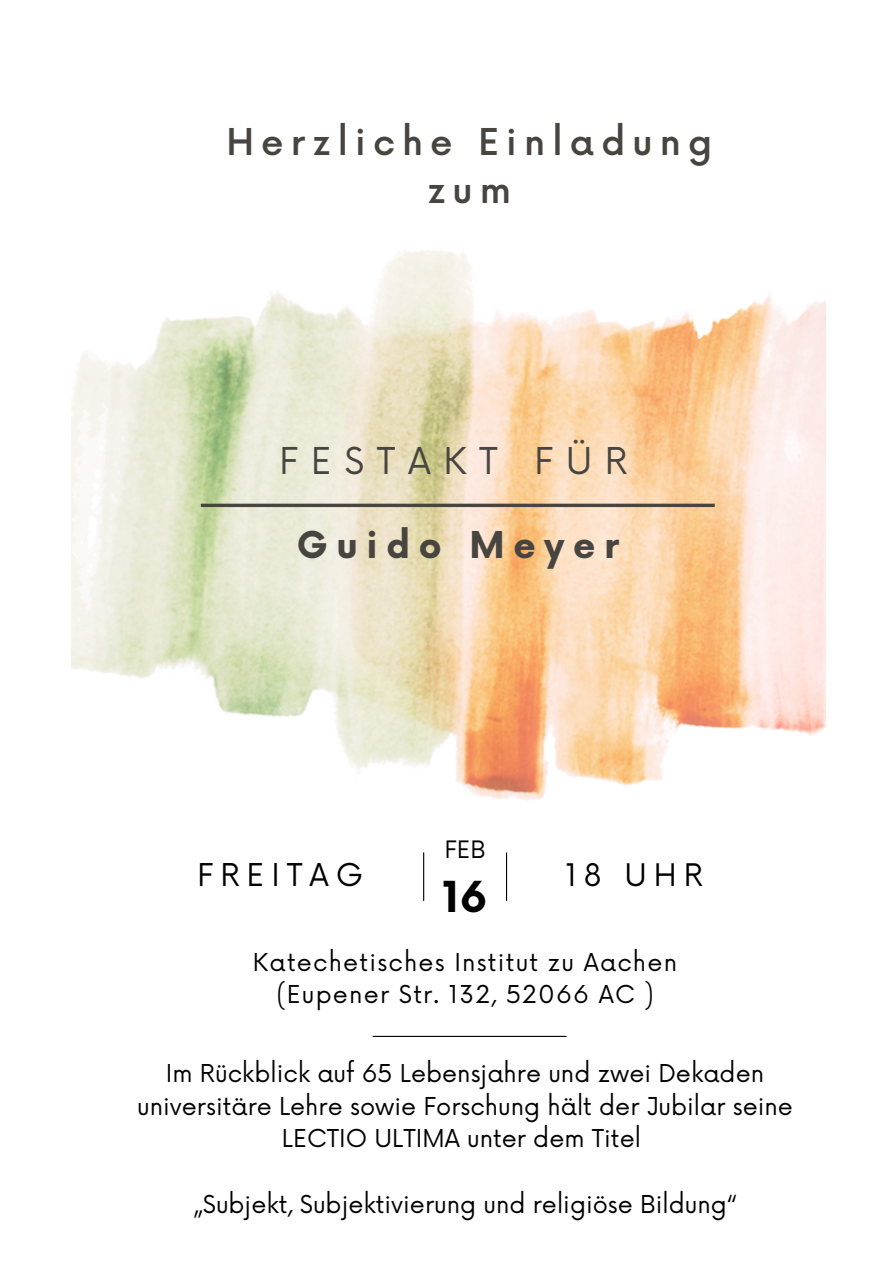
<style>
.page{position:relative;width:894px;height:1264px;background:#fff}
.page>*{position:absolute;margin:0;border:0;box-sizing:border-box;transform-origin:0 0}
.t1{font:700 41.55px "Now";color:#000}
.t2{font:500 36px/48.4px "Now";letter-spacing:.2em;color:#484540;text-align:center}
.t3{font:36px "Now";letter-spacing:.35em;color:#484540}
.t4{font:700 36px "Now";letter-spacing:.235em;color:#484540}
.t5{font:30.6px "Now";letter-spacing:.225em;color:#000}
.t6{font:30.3px "Now";color:#000}
.t7{font:24px/32.7px "Now";color:#000;text-align:center}
.t8{font:24px "Now";letter-spacing:.05em;color:#000}
.t9{font:23.4px "Now";color:#000}
</style>
<div class="page">
<img style="left:72px;top:250px;width:753px;height:551px">
<svg style="left:201px;top:503px;width:513px;height:4px;background:#645e54"></svg>
<hr style="left:506px;top:852px;width:1px;height:48px;background:#000">
<hr style="left:423px;top:852px;width:1px;height:48px;background:#000">
<hr style="left:372px;top:1035px;width:194px;height:1px;background:#000">
<p class="t2" style="left:226px;top:120px;width:487px">Herzliche Einladung zum</p>
<p class="t3" style="left:279px;top:440px;width:350px">FESTAKT FÜR</p>
<p class="t4" style="left:297px;top:526px;width:323px">Guido Meyer</p>
<p class="t5" style="left:197px;top:857px;width:167px">FREITAG</p>
<p class="t9" style="left:444px;top:836px;width:43px">FEB</p>
<p class="t1" style="left:442px;top:875px;width:46px">16</p>
<p class="t6" style="left:565px;top:858px;width:139px">18 UHR</p>
<p class="t8" style="left:253px;top:948px;width:425px">Katechetisches Institut zu Aachen</p>
<p class="t8" style="left:276px;top:981px;width:378px">(Eupener Str. 132, 52066 AC )</p>
<p class="t7" style="left:137px;top:1058px;width:657px">Im Rückblick auf 65 Lebensjahre und zwei Dekaden universitäre Lehre sowie Forschung hält der Jubilar seine<br>LECTIO ULTIMA unter dem Titel</p>
<p class="t7" style="left:194px;top:1188px;width:544px">„Subjekt, Subjektivierung und religiöse Bildung“</p>
</div>
